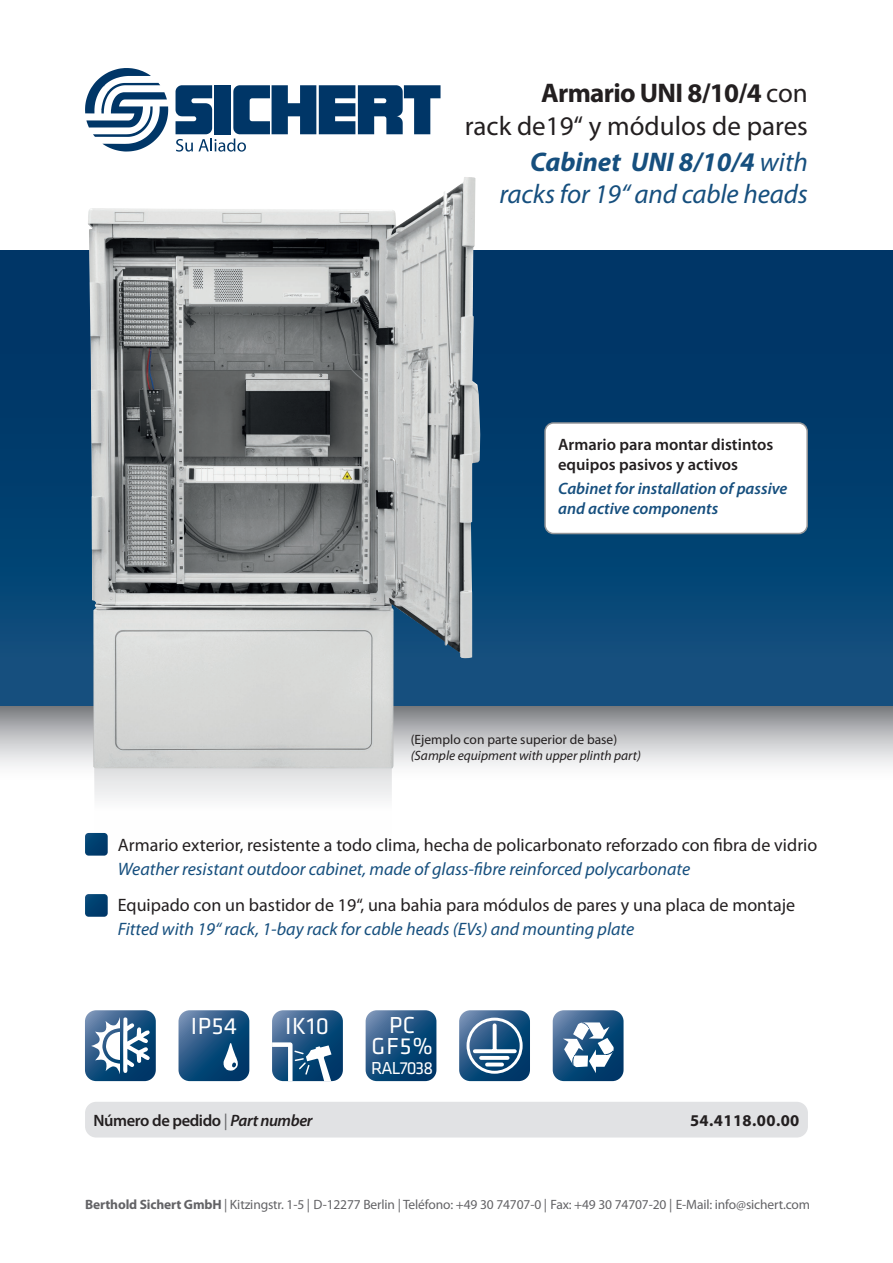
<style>
.page{position:relative;width:893px;height:1263px;background:#fff}
.page>*{position:absolute;margin:0;border:0;box-sizing:border-box;transform-origin:0 0}
.t1{font:italic 27px/32.4px "Myriad Pro";letter-spacing:-.005em;color:#164f7e;text-align:right}
.t2{font:27px/32.4px "Myriad Pro";color:#231f20;text-align:right}
.t3{font:24.15px "Klavika";letter-spacing:.025em;color:#fff}
.t4{font:24px/21px "Klavika";color:#fff;text-align:center}
.t5{font:18px "Myriad Pro";color:#231f20}
.t6{font:italic 18px "Myriad Pro";color:#164f7e}
.t7{font:18px "Klavika";letter-spacing:-.05em;color:#fff}
.t8{font:italic 600 16.5px/19.8px "Myriad Pro";color:#164f7e}
.t9{font:600 16.5px/19.8px "Myriad Pro";color:#231f20}
.t10{font:600 16.5px "Myriad Pro";letter-spacing:-.025em;color:#231f20}
.t11{font:700 16.5px "Myriad Pro";letter-spacing:.025em;color:#231f20}
.t12{font:13.5px "Myriad Pro";letter-spacing:-.01em;color:#636366}
.t13{font:italic 13.5px "Myriad Pro";color:#231f20}
.t14{font:13.5px "Myriad Pro";color:#231f20}
.s1{font-weight:700}
.s2{font-weight:400;color:#636366}
.s3{font-style:italic}
</style>
<div class="page">
<svg style="left:0;top:706px;width:893px;height:63px;background:#c0c1c3"></svg>
<div style="left:0;top:251px;width:893px;height:455px;background:linear-gradient(to bottom,#003162,#0f4f7e)"></div>
<img style="left:88px;top:177px;width:392px;height:591px">
<div style="left:545px;top:423px;width:262px;height:110px;background:#fff;border-radius:9px"></div>
<div style="left:544px;top:422px;width:264px;height:112px;border:2px solid #939598;border-radius:9px"></div>
<svg style="left:85px;top:764px;width:307px;height:92px"></svg>
<svg style="left:85px;top:894px;width:23px;height:23px"></svg>
<svg style="left:459px;top:1010px;width:71px;height:71px;background:#36648e"></svg>
<svg style="left:366px;top:1010px;width:70px;height:71px;background:#225683"></svg>
<svg style="left:85px;top:1010px;width:71px;height:71px"></svg>
<svg style="left:179px;top:1010px;width:70px;height:71px;background:#2e5e89"></svg>
<svg style="left:272px;top:1010px;width:71px;height:72px;background:#477197"></svg>
<svg style="left:553px;top:1010px;width:71px;height:71px"></svg>
<div style="left:467px;top:1018px;width:56px;height:56px;border:3px solid #fff;border-radius:50%"></div>
<svg style="left:493px;top:1025px;width:4px;height:24px"></svg>
<svg style="left:475px;top:1049px;width:40px;height:4px"></svg>
<svg style="left:481px;top:1056px;width:27px;height:4px"></svg>
<svg style="left:487px;top:1062px;width:15px;height:4px"></svg>
<div style="left:85px;top:1102px;width:723px;height:35px;background:#e1e2e4;border-radius:11px"></div>
<svg style="left:85px;top:68px;width:83px;height:84px"></svg>
<svg style="left:176px;top:85px;width:265px;height:67px"></svg>
<h1 class="t2" style="left:465px;top:76px;width:345px"><span class="s1">Armario UNI 8/10/4</span> con<br>rack de19“ y módulos de pares</h1>
<h1 class="t1" style="left:500px;top:145px;width:310px"><span class="s1">Cabinet UNI 8/10/4</span> with racks for 19“ and cable heads</h1>
<p class="t9" style="left:558px;top:434px;width:217px">Armario para montar distintos equipos pasivos y activos</p>
<p class="t8" style="left:558px;top:478px;width:231px">Cabinet for installation of passive and active components</p>
<p class="t14" style="left:411px;top:731px;width:208px">(Ejemplo con parte superior de base)</p>
<p class="t13" style="left:411px;top:747px;width:232px">(Sample equipment with upper plinth part)</p>
<p class="t5" style="left:118px;top:834px;width:701px">Armario exterior, resistente a todo clima, hecha de policarbonato reforzado con fibra de vidrio</p>
<p class="t6" style="left:118px;top:858px;width:574px">Weather resistant outdoor cabinet, made of glass-fibre reinforced polycarbonate</p>
<p class="t5" style="left:118px;top:894px;width:679px">Equipado con un bastidor de 19“, una bahia para módulos de pares y una placa de montaje</p>
<p class="t6" style="left:118px;top:918px;width:518px">Fitted with 19“ rack, 1-bay rack for cable heads (EVs) and mounting plate</p>
<h2 class="t3" style="left:191px;top:1013px;width:48px">IP54</h2>
<h3 class="t4" style="left:371px;top:1015px;width:63px">PC<br>GF5%</h3>
<p class="t7" style="left:371px;top:1058px;width:63px">RAL7038</p>
<h2 class="t3" style="left:285px;top:1013px;width:45px">IK10</h2>
<p class="t10" style="left:94px;top:1110px;width:221px">Número de pedido <span class="s2">|</span> <span class="s3">Part number</span></p>
<p class="t11" style="left:690px;top:1110px;width:111px">54.4118.00.00</p>
<p class="t12" style="left:85px;top:1196px;width:727px"><span class="s1">Berthold Sichert GmbH</span> | Kitzingstr. 1-5 | D-12277 Berlin | Teléfono: +49 30 74707-0 | Fax: +49 30 74707-20 | E-Mail: info@sichert.com</p>
</div>
